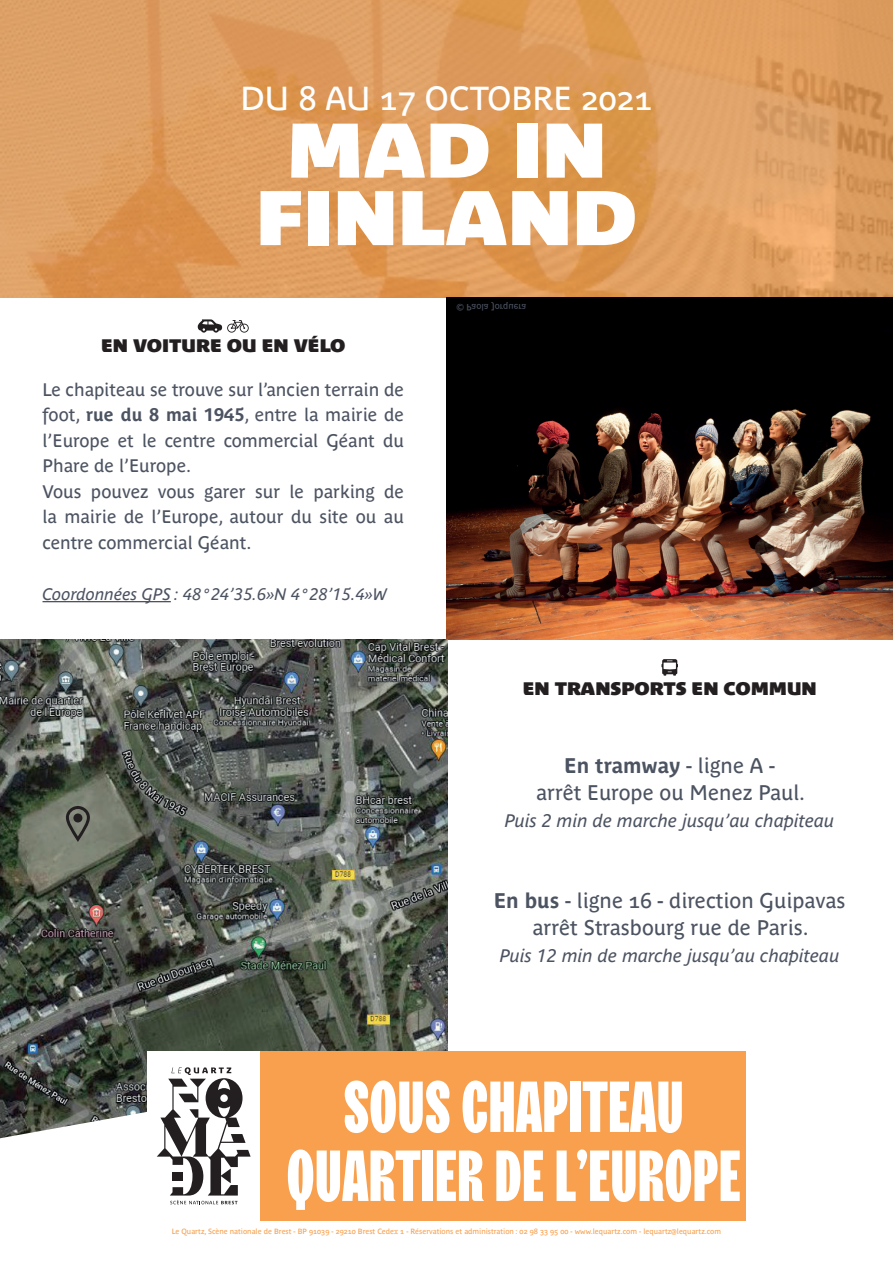
<style>
.page{position:relative;width:893px;height:1263px;background:#fff}
.page>*{position:absolute;margin:0;border:0;box-sizing:border-box;transform-origin:0 0}
.t1{font:700 76.5px/67.5px "Parisine Plus Std Sombre";color:#fff;text-align:center}
.t2{font:900 72px/69px "TT Trailers";color:#fff;text-align:center;scale:.93 1}
.t3{font:33px "Parisine Plus Std";color:#fff}
.t4{font:21px/27px "Parisine Plus Std";color:#4c5361;text-align:center}
.t5{font:18px/25.5px "Parisine Plus Std";color:#4c5361}
.t6{font:italic 18px "Parisine Plus Std";color:#4c5361}
.t7{font:700 18px "Parisine Plus Std Sombre";color:#231f20}
.t8{font:italic 16.5px "Parisine Plus Std";color:#4c5361}
.t9{font:7.5px "Parisine Plus Std";color:#f8a04d}
.s1{font-weight:700}
</style>
<div class="page">
<svg style="left:0;top:0;width:892px;height:298px;background:#dd9c5c"></svg>
<img style="left:446px;top:298px;width:447px;height:341px">
<img style="left:1px;top:639px;width:446px;height:339px">
<svg style="left:0;top:978px;width:746px;height:243px"></svg>
<svg style="left:661px;top:659px;width:17px;height:17px"></svg>
<div style="left:147px;top:1051px;width:113px;height:169px;background:#fff"></div>
<div style="left:260px;top:1051px;width:486px;height:169px;background:#f8a04d"></div>
<svg style="left:157px;top:1067px;width:94px;height:137px"></svg>
<hr style="left:43px;top:601px;width:128px;height:1px;background:#4c5361">
<svg style="left:198px;top:319px;width:51px;height:14px"></svg>
<svg style="left:66px;top:806px;width:24px;height:36px"></svg>
<svg style="left:457px;top:302px;width:69px;height:8px"></svg>
<h3 class="t3" style="left:241px;top:79px;width:413px">DU 8 AU 17 OCTOBRE 2021</h3>
<h1 class="t1" style="left:256px;top:116px;width:383px">MAD IN<br>FINLAND</h1>
<p class="t7" style="left:101px;top:335px;width:246px">EN VOITURE OU EN VÉLO</p>
<p class="t5" style="left:43px;top:376px;width:363px">Le chapiteau se trouve sur l’ancien terrain de foot, <span class="s1">rue du 8 mai 1945</span>, entre la mairie de l’Europe et le centre commercial Géant du Phare de l’Europe.<br>Vous pouvez vous garer sur le parking de la mairie de l’Europe, autour du site ou au centre commercial Géant.</p>
<p class="t8" style="left:43px;top:584px;width:346px">Coordonnées GPS : 48°24’35.6»N 4°28’15.4»W</p>
<p class="t7" style="left:523px;top:678px;width:295px">EN TRANSPORTS EN COMMUN</p>
<p class="t4" style="left:536px;top:752px;width:271px"><span class="s1">En tramway</span> - ligne A -<br>arrêt Europe ou Menez Paul.</p>
<p class="t6" style="left:505px;top:810px;width:331px">Puis 2 min de marche jusqu’au chapiteau</p>
<p class="t4" style="left:494px;top:887px;width:353px"><span class="s1">En bus</span> - ligne 16 - direction Guipavas arrêt Strasbourg rue de Paris.</p>
<p class="t6" style="left:500px;top:945px;width:341px">Puis 12 min de marche jusqu’au chapiteau</p>
<h2 class="t2" style="left:287px;top:1077px;width:490px">SOUS CHAPITEAU<br>QUARTIER DE L’EUROPE</h2>
<p class="t9" style="left:172px;top:1226px;width:551px">Le Quartz, Scène nationale de Brest - BP 91039 - 29210 Brest Cedex 1 - Réservations et administration : 02 98 33 95 00 - www.lequartz.com - lequartz@lequartz.com</p>
</div>
